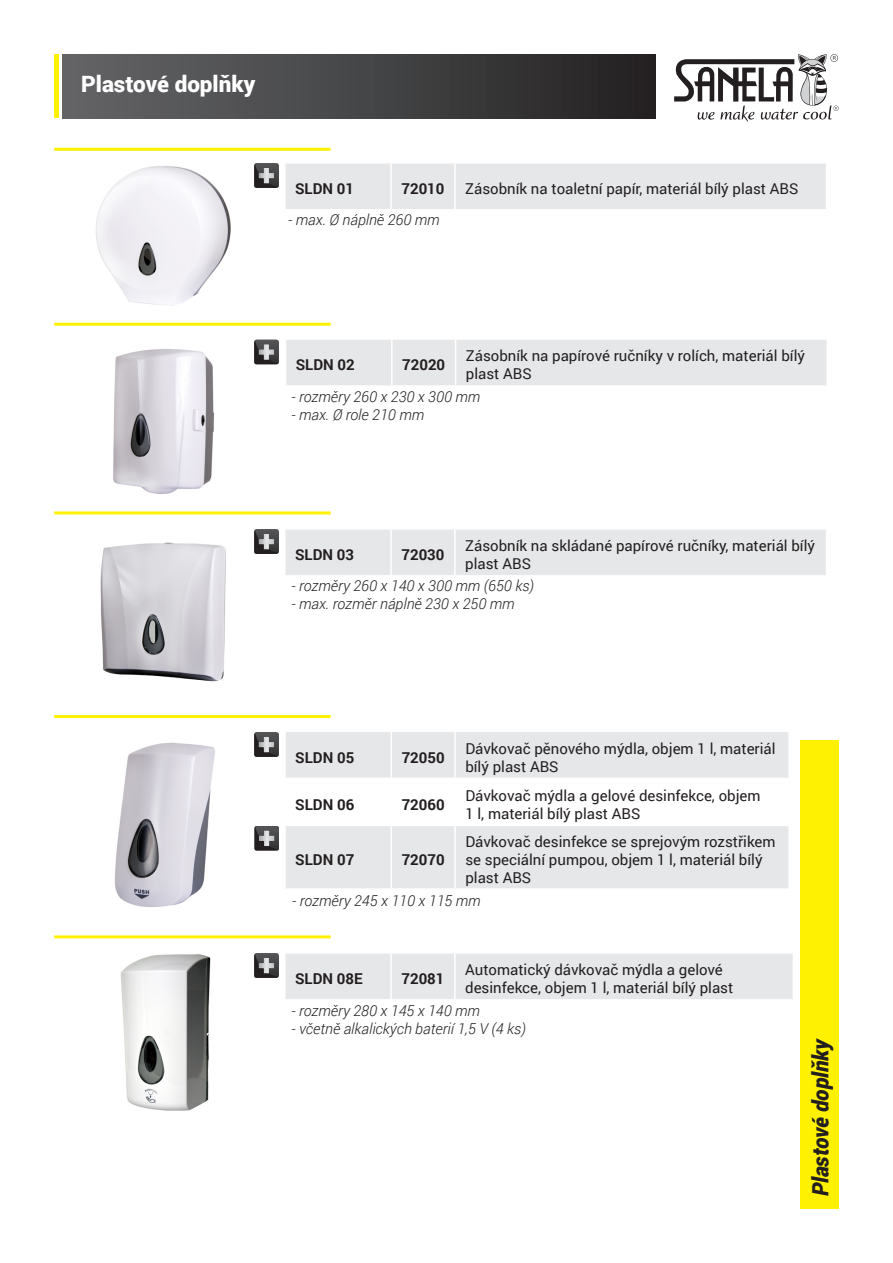
<style>
.page{position:relative;width:893px;height:1263px;background:#fff}
.page>*{position:absolute;margin:0;border:0;box-sizing:border-box;transform-origin:0 0}
.t1{font:900 22.5px "Roboto";color:#fff}
.t2{font:italic 900 22.5px "Roboto";letter-spacing:-.01em;color:#231f20;scale:.95 1}
.t3{font:15px/18px "Roboto";color:#231f20}
.t4{font:italic 300 15px "Roboto";color:#231f20}
.t5{font:700 15px "Roboto";color:#231f20}
</style>
<div class="page">
<div style="left:286px;top:164px;width:540px;height:45px;background:#e6e7e9"></div>
<hr style="left:390px;top:164px;width:2px;height:45px;background:#fff">
<hr style="left:454px;top:164px;width:2px;height:45px;background:#fff">
<svg style="left:254px;top:163px;width:25px;height:25px"></svg>
<div style="left:286px;top:340px;width:540px;height:45px;background:#e6e7e9"></div>
<hr style="left:391px;top:340px;width:2px;height:45px;background:#fff">
<hr style="left:455px;top:340px;width:1px;height:45px;background:#fff">
<div style="left:286px;top:530px;width:540px;height:45px;background:#e6e7e9"></div>
<hr style="left:390px;top:530px;width:2px;height:45px;background:#fff">
<hr style="left:454px;top:530px;width:2px;height:45px;background:#fff">
<div style="left:286px;top:732px;width:502px;height:156px;background:#e6e7e9"></div>
<svg style="left:286px;top:779px;width:502px;height:46px"></svg>
<hr style="left:391px;top:732px;width:1px;height:46px;background:#fff">
<hr style="left:454px;top:732px;width:2px;height:46px;background:#fff">
<hr style="left:284px;top:778px;width:107px;height:1px;background:#fff">
<hr style="left:391px;top:778px;width:64px;height:1px;background:#fff">
<hr style="left:391px;top:779px;width:1px;height:46px;background:#fff">
<hr style="left:455px;top:778px;width:335px;height:1px;background:#fff">
<hr style="left:454px;top:779px;width:2px;height:46px;background:#fff">
<hr style="left:284px;top:825px;width:107px;height:1px;background:#fff">
<hr style="left:391px;top:825px;width:64px;height:1px;background:#fff">
<hr style="left:391px;top:826px;width:1px;height:62px;background:#fff">
<hr style="left:455px;top:825px;width:335px;height:1px;background:#fff">
<hr style="left:454px;top:826px;width:2px;height:62px;background:#fff">
<svg style="left:254px;top:340px;width:25px;height:24px"></svg>
<svg style="left:254px;top:529px;width:25px;height:25px"></svg>
<svg style="left:254px;top:732px;width:25px;height:25px"></svg>
<hr style="left:54px;top:715px;width:277px;height:3px;background:#fff101">
<hr style="left:54px;top:511px;width:277px;height:3px;background:#fff101">
<hr style="left:54px;top:323px;width:277px;height:3px;background:#fff101">
<svg style="left:254px;top:826px;width:25px;height:25px"></svg>
<div style="left:63px;top:54px;width:593px;height:64px;background:linear-gradient(to right,#656669,#242223)"></div>
<svg style="left:674px;top:54px;width:165px;height:68px"></svg>
<hr style="left:54px;top:54px;width:4px;height:64px;background:#fff101">
<div style="left:800px;top:740px;width:39px;height:469px;background:#fff101"></div>
<hr style="left:54px;top:148px;width:277px;height:3px;background:#fff101">
<div style="left:286px;top:954px;width:507px;height:45px;background:#e6e7e9"></div>
<hr style="left:390px;top:954px;width:2px;height:45px;background:#fff">
<hr style="left:454px;top:954px;width:2px;height:45px;background:#fff">
<svg style="left:254px;top:953px;width:25px;height:25px"></svg>
<hr style="left:54px;top:935px;width:277px;height:3px;background:#fff101">
<img style="left:96px;top:166px;width:135px;height:140px">
<img style="left:113px;top:349px;width:101px;height:145px">
<img style="left:100px;top:542px;width:126px;height:140px">
<img style="left:114px;top:742px;width:101px;height:165px">
<img style="left:120px;top:954px;width:91px;height:157px">
<p class="t1" style="left:81px;top:68px;width:176px">Plastové doplňky</p>
<p class="t5" style="left:295px;top:178px;width:61px">SLDN 01</p>
<p class="t5" style="left:401px;top:178px;width:45px">72010</p>
<p class="t3" style="left:465px;top:179px;width:335px">Zásobník na toaletní papír, materiál bílý plast ABS</p>
<p class="t4" style="left:288px;top:209px;width:153px">- max. Ø náplně 260 mm</p>
<p class="t5" style="left:296px;top:354px;width:61px">SLDN 02</p>
<p class="t5" style="left:402px;top:354px;width:45px">72020</p>
<p class="t3" style="left:466px;top:346px;width:341px">Zásobník na papírové ručníky v rolích, materiál bílý plast ABS</p>
<p class="t4" style="left:291px;top:386px;width:190px">- rozměry 260 x 230 x 300 mm</p>
<p class="t4" style="left:291px;top:404px;width:134px">- max. Ø role 210 mm</p>
<p class="t5" style="left:295px;top:544px;width:61px">SLDN 03</p>
<p class="t5" style="left:401px;top:544px;width:45px">72030</p>
<p class="t3" style="left:465px;top:536px;width:351px">Zásobník na skládané papírové ručníky, materiál bílý plast ABS</p>
<p class="t4" style="left:291px;top:576px;width:244px">- rozměry 260 x 140 x 300 mm (650 ks)</p>
<p class="t4" style="left:291px;top:594px;width:225px">- max. rozměr náplně 230 x 250 mm</p>
<p class="t5" style="left:295px;top:747px;width:61px">SLDN 05</p>
<p class="t5" style="left:402px;top:747px;width:45px">72050</p>
<p class="t5" style="left:295px;top:794px;width:61px">SLDN 06</p>
<p class="t5" style="left:402px;top:794px;width:45px">72060</p>
<p class="t5" style="left:295px;top:849px;width:61px">SLDN 07</p>
<p class="t5" style="left:402px;top:849px;width:45px">72070</p>
<p class="t3" style="left:465px;top:739px;width:312px">Dávkovač pěnového mýdla, objem 1 l, materiál</p>
<p class="t3" style="left:465px;top:757px;width:95px">bílý plast ABS</p>
<p class="t3" style="left:465px;top:786px;width:297px">Dávkovač mýdla a gelové desinfekce, objem</p>
<p class="t3" style="left:465px;top:804px;width:177px">1 l, materiál bílý plast ABS</p>
<p class="t3" style="left:465px;top:832px;width:312px">Dávkovač desinfekce se sprejovým rozstřikem</p>
<p class="t3" style="left:465px;top:850px;width:299px">se speciální pumpou, objem 1 l, materiál bílý</p>
<p class="t3" style="left:465px;top:868px;width:67px">plast ABS</p>
<p class="t4" style="left:292px;top:890px;width:190px">- rozměry 245 x 110 x 115 mm</p>
<p class="t3" style="left:465px;top:960px;width:259px">Automatický dávkovač mýdla a gelové</p>
<p class="t3" style="left:465px;top:978px;width:270px">desinfekce, objem 1 l, materiál bílý plast</p>
<p class="t4" style="left:291px;top:1000px;width:190px">- rozměry 280 x 145 x 140 mm</p>
<p class="t4" style="left:291px;top:1018px;width:236px">- včetně alkalických baterií 1,5 V (4 ks)</p>
<p class="t5" style="left:295px;top:968px;width:69px">SLDN 08E</p>
<p class="t5" style="left:401px;top:968px;width:45px">72081</p>
<p class="t2" style="left:804px;top:1196px;width:168px;rotate:-90deg">Plastové doplňky</p>
</div>
